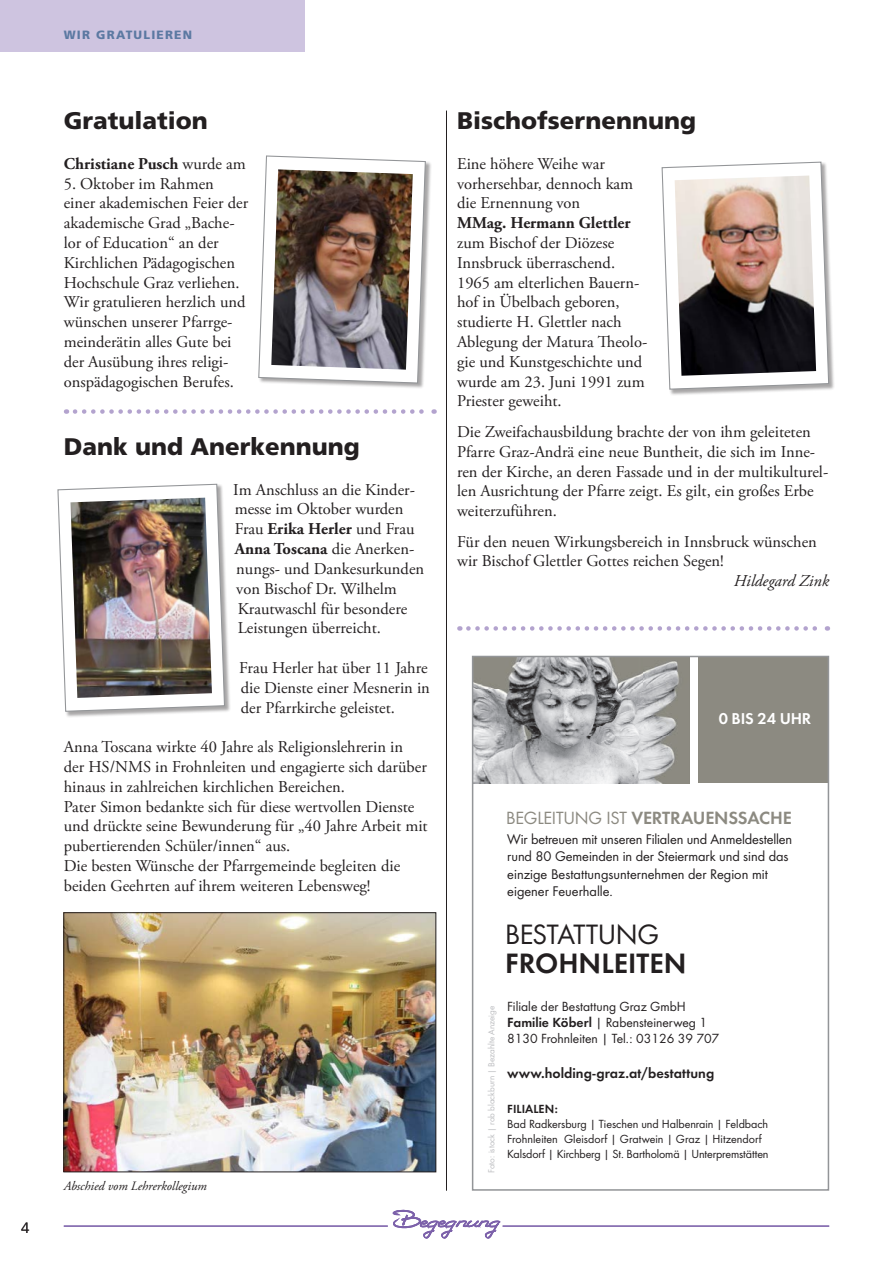
<style>
.page{position:relative;width:893px;height:1263px;background:#fff}
.page>*{position:absolute;margin:0;border:0;box-sizing:border-box;transform-origin:0 0}
.t1{font:29.1px "Futura Dem";color:#231f20}
.t2{font:29.1px "Futura Boo";letter-spacing:-.01em;color:#231f20}
.t3{font:900 24px "Frutiger";color:#231f20}
.t4{font:18.3px "Futura Dem";letter-spacing:-.01em;color:#8c8a81}
.t5{font:16.5px/19.8px "Adobe Garamond Pro";color:#231f20}
.t6{font:700 16.5px "Adobe Garamond Pro";color:#231f20}
.t7{font:italic 16.5px "Adobe Garamond Pro";color:#231f20}
.t8{font:16.35px "Futura Dem";letter-spacing:-.01em;color:#fff}
.t9{font:300 15px "Frutiger";color:#231f20}
.t10{font:14.55px/17.4px "Futura Boo";letter-spacing:-.005em;color:#231f20}
.t11{font:14.55px "Futura Dem";color:#231f20}
.t12{font:13.8px/16px "Futura Boo";color:#231f20}
.t13{font:italic 12.75px "Adobe Garamond Pro";color:#231f20}
.t14{font:12.3px/14.7px "Futura Boo";letter-spacing:-.005em;color:#231f20}
.t15{font:12.3px "Futura Dem";color:#231f20}
.t16{font:900 12px "Frutiger";letter-spacing:.1em;color:#5c79a2}
.t17{font:9.15px "Futura Boo";color:#bcbdc0}
.s1{font-weight:400}
.s2{font-weight:700}
.s3{font-family:"Futura Boo"}
.s4{font-family:"Futura Dem"}
</style>
<div class="page">
<hr style="left:64px;top:1225px;width:324px;height:2px;background:#7c61aa">
<hr style="left:503px;top:1225px;width:326px;height:2px;background:#7c61aa">
<svg style="left:393px;top:1209px;width:107px;height:29px"></svg>
<div style="left:0;top:0;width:305px;height:51px;background:#cec4e0"></div>
<hr style="left:446px;top:111px;width:1px;height:1080px;background:#231f20">
<div style="left:58px;top:484px;width:173px;height:234px;background:#231f20;opacity:.4"></div>
<svg style="left:57px;top:483px;width:169px;height:229px"></svg>
<img style="left:70px;top:498px;width:142px;height:200px">
<div style="left:259px;top:156px;width:173px;height:234px;background:#231f20;opacity:.4"></div>
<svg style="left:258px;top:155px;width:168px;height:229px"></svg>
<img style="left:271px;top:169px;width:142px;height:201px">
<div style="left:662px;top:162px;width:173px;height:234px;background:#231f20;opacity:.4"></div>
<svg style="left:661px;top:161px;width:169px;height:229px"></svg>
<img style="left:675px;top:176px;width:141px;height:200px">
<img style="left:66px;top:914px;width:368px;height:256px">
<div style="left:64px;top:912px;width:372px;height:260px;border:1px solid #231f20"></div>
<svg style="left:75px;top:409px;width:360px;height:5px"></svg>
<svg style="left:468px;top:626px;width:360px;height:5px"></svg>
<img style="left:475px;top:659px;width:214px;height:124px">
<div style="left:698px;top:656px;width:130px;height:127px;background:#8c8a81"></div>
<div style="left:472px;top:656px;width:357px;height:535px;border:2px solid #939598"></div>
<p class="t9" style="left:21px;top:1219px;width:10px">4</p>
<p class="t16" style="left:64px;top:28px;width:130px">WIR GRATULIEREN</p>
<h2 class="t3" style="left:64px;top:106px;width:146px">Gratulation</h2>
<p class="t6" style="left:64px;top:154px;width:184px">Christiane Pusch <span class="s1">wurde am</span></p>
<p class="t5" style="left:64px;top:174px;width:186px">5. Oktober im Rahmen einer akademischen Feier der akademische Grad „Bache&shy;lor of Education“ an der<br>Kirchlichen Pädagogischen<br>Hochschule Graz verliehen.<br>Wir gratulieren herzlich und wünschen unserer Pfarrge&shy;meinderätin alles Gute bei der Ausübung ihres religi&shy;onspädagogischen Berufes.</p>
<h2 class="t3" style="left:64px;top:432px;width:298px">Dank und Anerkennung</h2>
<p class="t5" style="left:233px;top:480px;width:192px">Im Anschluss an die Kinder&shy;messe im Oktober wurden<br>Frau <span class="s2">Erika Herler</span> und Frau<br><span class="s2">Anna Toscana</span> die Anerken&shy;nungs- und Dankesurkunden von Bischof Dr. Wilhelm<br>Krautwaschl für besondere<br>Leistungen überreicht.</p>
<p class="t5" style="left:239px;top:658px;width:192px">Frau Herler hat über 11 Jahre die Dienste einer Mesnerin in der Pfarrkirche geleistet.</p>
<p class="t5" style="left:64px;top:737px;width:365px">Anna Toscana wirkte 40 Jahre als Religionslehrerin in<br>der HS/NMS in Frohnleiten und engagierte sich darüber hinaus in zahlreichen kirchlichen Bereichen.<br>Pater Simon bedankte sich für diese wertvollen Dienste und drückte seine Bewunderung für „40 Jahre Arbeit mit pubertierenden Schüler/innen“ aus.<br>Die besten Wünsche der Pfarrgemeinde begleiten die beiden Geehrten auf ihrem weiteren Lebensweg!</p>
<p class="t13" style="left:64px;top:1178px;width:144px">Abschied vom Lehrerkollegium</p>
<h2 class="t3" style="left:457px;top:106px;width:241px">Bischofsernennung</h2>
<p class="t5" style="left:457px;top:154px;width:178px">Eine höhere Weihe war vorhersehbar, dennoch kam die Ernennung von</p>
<p class="t6" style="left:457px;top:213px;width:175px">MMag. Hermann Glettler</p>
<p class="t5" style="left:457px;top:233px;width:192px">zum Bischof der Diözese<br>Innsbruck überraschend.<br>1965 am elterlichen Bauern&shy;hof in Übelbach geboren, studierte H. Glettler nach<br>Ablegung der Matura Theolo&shy;gie und Kunstgeschichte und wurde am 23. Juni 1991 zum<br>Priester geweiht.</p>
<p class="t5" style="left:457px;top:422px;width:373px">Die Zweifachausbildung brachte der von ihm geleiteten Pfarre Graz-Andrä eine neue Buntheit, die sich im Inne&shy;ren der Kirche, an deren Fassade und in der multikulturel&shy;len Ausrichtung der Pfarre zeigt. Es gilt, ein großes Erbe weiterzuführen.</p>
<p class="t5" style="left:457px;top:532px;width:361px">Für den neuen Wirkungsbereich in Innsbruck wünschen wir Bischof Glettler Gottes reichen Segen!</p>
<p class="t7" style="left:734px;top:571px;width:97px">Hildegard Zink</p>
<p class="t8" style="left:719px;top:706px;width:94px">0 BIS 24 UHR</p>
<p class="t4" style="left:506px;top:804px;width:287px"><span class="s3">BEGLEITUNG IST</span> VERTRAUENSSACHE</p>
<p class="t10" style="left:507px;top:829px;width:286px">Wir betreuen mit unseren Filialen und Anmeldestellen rund 80 Gemeinden in der Steiermark und sind das einzige Bestattungsunternehmen der Region mit eigener Feuerhalle.</p>
<h1 class="t2" style="left:505px;top:915px;width:156px">BESTATTUNG</h1>
<h1 class="t1" style="left:505px;top:942px;width:183px">FROHNLEITEN</h1>
<p class="t17" style="left:485px;top:1173px;width:169px;rotate:-90deg">Foto: istock | rob blackburn | Bezahlte Anzeige</p>
<p class="t12" style="left:507px;top:998px;width:213px">Filiale der Bestattung Graz GmbH<br><span class="s4">Familie Köberl</span> | Rabensteinerweg 1<br>8130 Frohnleiten | Tel.: 03126 39 707</p>
<p class="t11" style="left:507px;top:1062px;width:208px">www.holding-graz.at/bestattung</p>
<p class="t15" style="left:507px;top:1100px;width:52px">FILIALEN:</p>
<p class="t14" style="left:507px;top:1116px;width:263px">Bad Radkersburg | Tieschen und Halbenrain | Feldbach<br>Frohnleiten Gleisdorf | Gratwein | Graz | Hitzendorf<br>Kalsdorf | Kirchberg | St. Bartholomä | Unterpremstätten</p>
</div>
